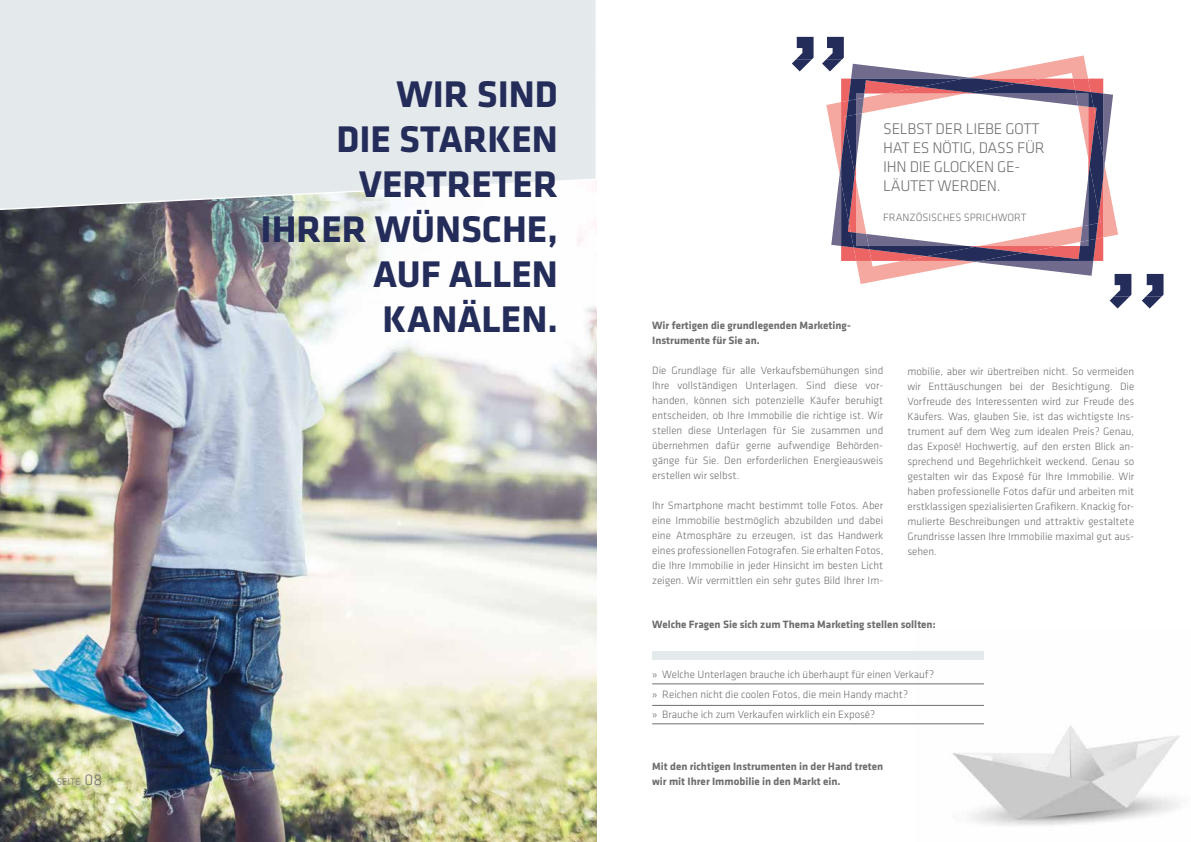
<style>
.page{position:relative;width:1191px;height:842px;background:#fff}
.page>*{position:absolute;margin:0;border:0;box-sizing:border-box;transform-origin:0 0}
.t1{font:700 38.5px/45px "Klavika";color:#242c59;text-align:right}
.t2{font:300 16px/19px "Klavika";letter-spacing:-.02em;color:#706f6f}
.t3{font:300 11px/15px "Klavika";color:#706f6f;text-align:justify}
.t4{font:700 11px/15px "Klavika";color:#706f6f}
.t5{font:300 10px "Klavika";color:#706f6f}
.s1{font-size:16px}
</style>
<div class="page">
<img style="left:915px;top:659px;width:265px;height:167px">
<img style="left:0;top:212px;width:597px;height:630px">
<svg style="left:0;top:0;width:597px;height:212px;background:#e2e8e9"></svg>
<svg style="left:826px;top:56px;width:292px;height:228px"></svg>
<svg style="left:831px;top:64px;width:282px;height:212px"></svg>
<svg style="left:839px;top:78px;width:265px;height:184px"></svg>
<svg style="left:841px;top:79px;width:262px;height:182px"></svg>
<svg style="left:792px;top:37px;width:21px;height:34px"></svg>
<svg style="left:822px;top:37px;width:22px;height:34px"></svg>
<svg style="left:1109px;top:274px;width:22px;height:34px"></svg>
<svg style="left:1142px;top:274px;width:21px;height:34px"></svg>
<div style="left:652px;top:650px;width:332px;height:9px;background:#e4eaeb"></div>
<hr style="left:652px;top:684px;width:332px;height:1px;background:#706f6f">
<hr style="left:652px;top:705px;width:332px;height:1px;background:#706f6f">
<hr style="left:652px;top:724px;width:332px;height:1px;background:#706f6f">
<p class="t5" style="left:57px;top:777px;width:47px">SEITE <span class="s1">08</span></p>
<h1 class="t1" style="left:260px;top:72px;width:299px">WIR SIND<br>DIE STARKEN<br>VERTRETER<br>IHRER WÜNSCHE,<br>AUF ALLEN<br>KANÄLEN.</h1>
<h2 class="t2" style="left:883px;top:119px;width:163px">SELBST DER LIEBE GOTT<br>HAT ES NÖTIG, DASS FÜR<br>IHN DIE GLOCKEN GE-<br>LÄUTET WERDEN.</h2>
<p class="t3" style="left:883px;top:210px;width:145px">FRANZÖSISCHES SPRICHWORT</p>
<p class="t4" style="left:652px;top:318px;width:200px">Wir fertigen die grundlegenden Marketing-<br>Instrumente für Sie an.</p>
<p class="t3" style="left:652px;top:363px;width:233px">Die Grundlage für alle Verkaufsbemühungen sind Ihre vollständigen Unterlagen. Sind diese vor&shy;handen, können sich potenzielle Käufer beruhigt entscheiden, ob Ihre Immobilie die richtige ist. Wir stellen diese Unterlagen für Sie zusammen und übernehmen dafür gerne aufwendige Behörden&shy;gänge für Sie. Den erforderlichen Energieausweis erstellen wir selbst.</p>
<p class="t3" style="left:652px;top:498px;width:233px">Ihr Smartphone macht bestimmt tolle Fotos. Aber eine Immobilie bestmöglich abzubilden und dabei eine Atmosphäre zu erzeugen, ist das Handwerk eines professionellen Fotografen. Sie erhalten Fotos, die Ihre Immobilie in jeder Hinsicht im besten Licht zeigen. Wir vermittlen ein sehr gutes Bild Ihrer Im-</p>
<p class="t3" style="left:907px;top:364px;width:228px">mobilie, aber wir übertreiben nicht. So vermeiden wir Enttäuschungen bei der Besichtigung. Die Vorfreude des Interessenten wird zur Freude des Käufers. Was, glauben Sie, ist das wichtigste Ins&shy;trument auf dem Weg zum idealen Preis? Genau, das Exposé! Hochwertig, auf den ersten Blick an&shy;sprechend und Begehrlichkeit weckend. Genau so gestalten wir das Exposé für Ihre Immobilie. Wir haben professionelle Fotos dafür und arbeiten mit erstklassigen spezialisierten Grafikern. Knackig for&shy;mulierte Beschreibungen und attraktiv gestaltete Grundrisse lassen Ihre Immobilie maximal gut aus&shy;sehen.</p>
<p class="t4" style="left:652px;top:617px;width:285px">Welche Fragen Sie sich zum Thema Marketing stellen sollten:</p>
<p class="t3" style="left:652px;top:665px;width:283px;line-height:20px;text-align:left">» Welche Unterlagen brauche ich überhaupt für einen Verkauf? » Reichen nicht die coolen Fotos, die mein Handy macht?<br>» Brauche ich zum Verkaufen wirklich ein Exposé?</p>
<p class="t4" style="left:652px;top:759px;width:233px">Mit den richtigen Instrumenten in der Hand treten wir mit Ihrer Immobilie in den Markt ein.</p>
</div>
